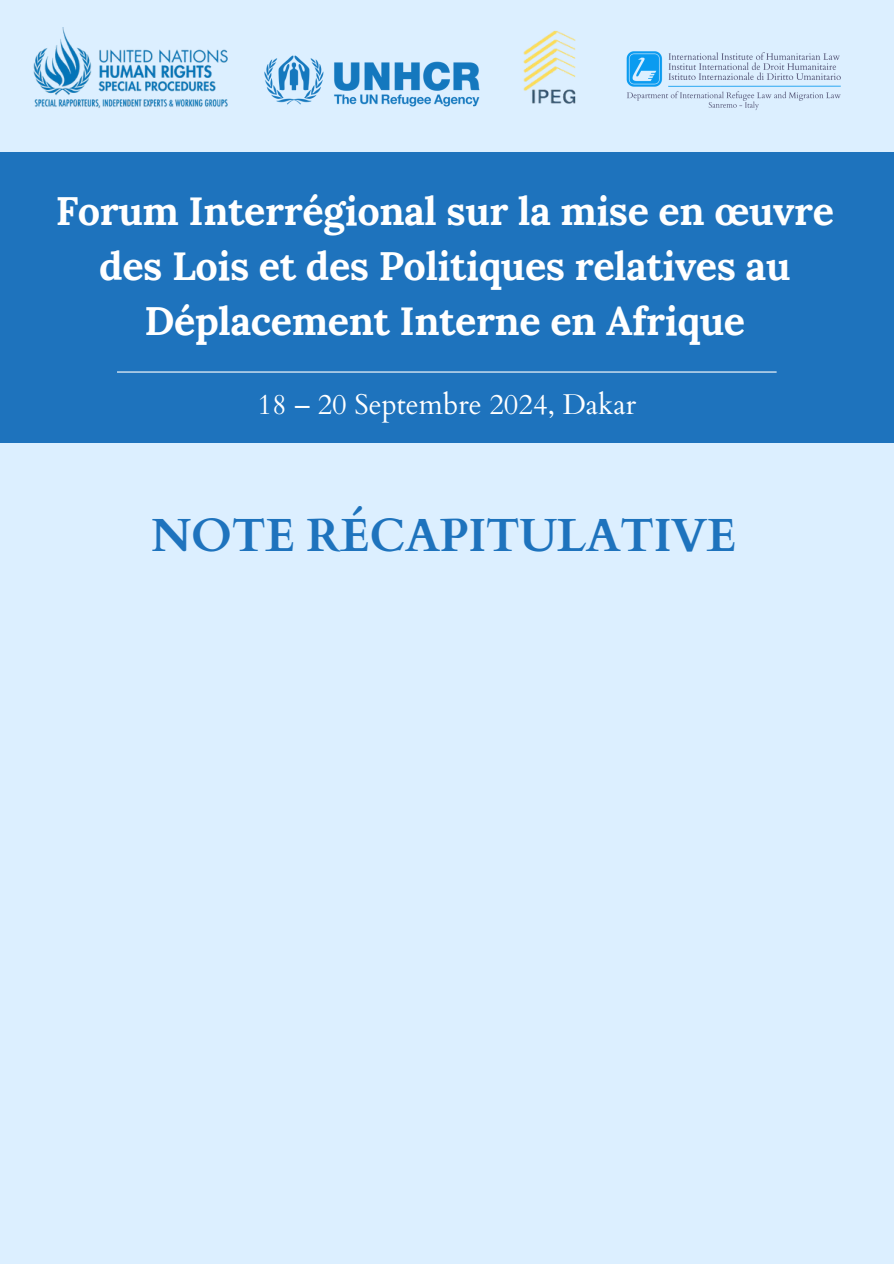
<style>
.page{position:relative;width:894px;height:1264px;background:#fff}
.page>*{position:absolute;margin:0;border:0;box-sizing:border-box;transform-origin:0 0}
.t1{font:700 46.5px "Cardo";letter-spacing:-.01em;color:#1e73bd}
.t2{font:700 39.6px/55.2px "Lora";letter-spacing:-.01em;color:#fff;text-align:center}
.t3{font:28.5px "Cardo";color:#fff}
</style>
<div class="page">
<div style="left:0;top:0;width:893px;height:1263px;background:#dcefff"></div>
<div style="left:0;top:152px;width:893px;height:291px;background:#1e73bd"></div>
<hr style="left:117px;top:371px;width:659px;height:1px;background:#fff">
<img style="left:626px;top:51px;width:215px;height:59px">
<img style="left:264px;top:55px;width:216px;height:52px">
<img style="left:523px;top:30px;width:53px;height:74px">
<img style="left:33px;top:28px;width:195px;height:80px">
<p class="t2" style="left:56px;top:183px;width:779px">Forum Interrégional sur la mise en œuvre des Lois et des Politiques relatives au<br>Déplacement Interne en Afrique</p>
<p class="t3" style="left:257px;top:385px;width:380px">18 – 20 Septembre 2024, Dakar</p>
<p class="t1" style="left:151px;top:505px;width:586px">NOTE RÉCAPITULATIVE</p>
</div>
